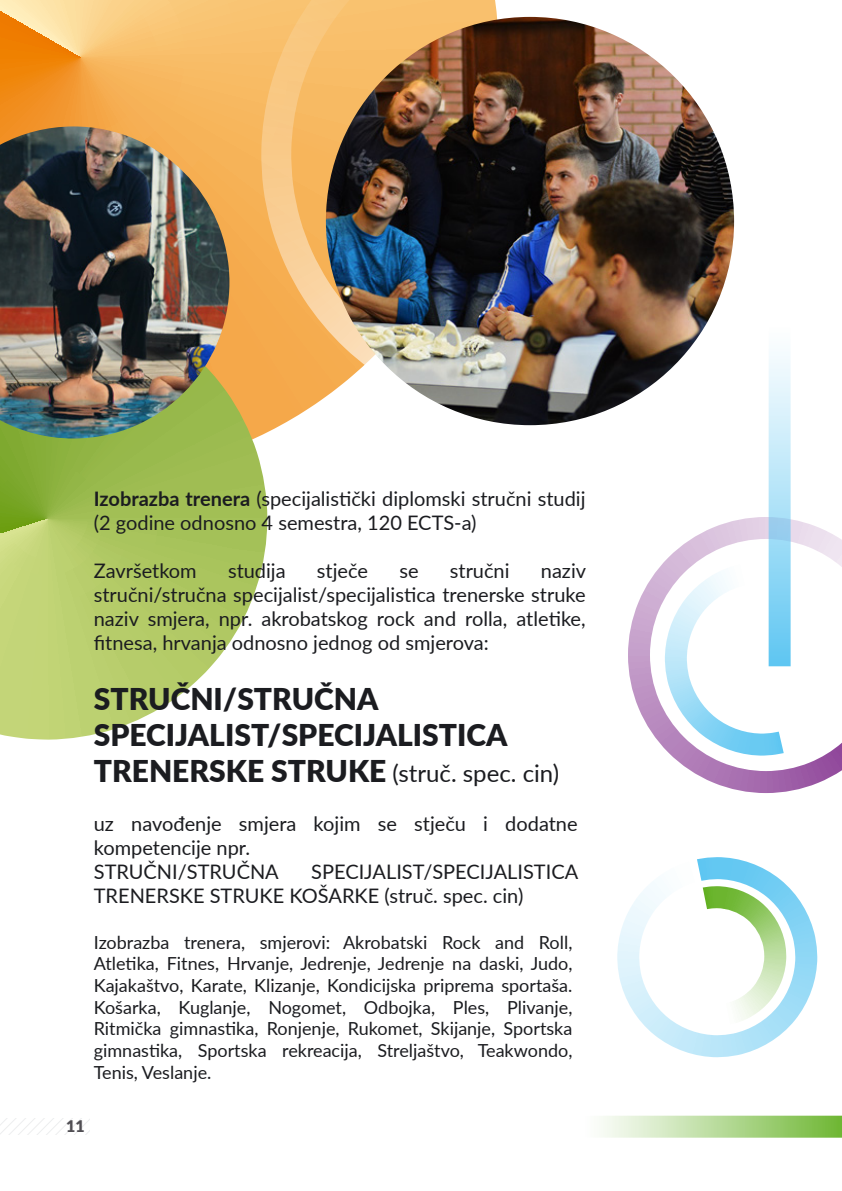
<style>
.page{position:relative;width:842px;height:1191px;background:#fff}
.page>*{position:absolute;margin:0;border:0;box-sizing:border-box;transform-origin:0 0}
.t1{font:900 30px/36px "Lato";color:#1b1c20}
.t2{font:24px "Lato";color:#1b1c20}
.t3{font:20px/24px "Lato";color:#1b1c20}
.t4{font:18px/21.6px "Lato";color:#1b1c20;text-align:justify}
.t5{font:900 16px "Lato";color:#504e53}
.s1{font-weight:700}
.s2{font-weight:900;font-size:30px}
</style>
<div class="page">
<svg style="left:628px;top:517px;width:214px;height:276px"></svg>
<svg style="left:617px;top:857px;width:200px;height:200px"></svg>
<svg style="left:665px;top:564px;width:119px;height:192px"></svg>
<svg style="left:769px;top:352px;width:22px;height:314px;background:#ace0f7"></svg>
<div style="left:585px;top:1115px;width:257px;height:22px;background:linear-gradient(to right,#fff,#71b836)"></div>
<svg style="left:0;top:0;width:498px;height:433px;background:#f7b965"></svg>
<svg style="left:0;top:299px;width:267px;height:440px;background:#bacb72"></svg>
<svg style="left:261px;top:0;width:408px;height:420px"></svg>
<img style="left:326px;top:17px;width:408px;height:408px;border-radius:204px">
<img style="left:0;top:126px;width:229px;height:312px">
<svg style="left:0;top:1118px;width:89px;height:16px"></svg>
<p class="t3" style="left:94px;top:486px;width:493px"><span class="s1">Izobrazba trenera</span> (specijalistički diplomski stručni studij (2 godine odnosno 4 semestra, 120 ECTS-a)</p>
<p class="t3" style="left:94px;top:558px;width:104px">Završetkom</p>
<p class="t3" style="left:228px;top:558px;width:59px">studija</p>
<p class="t3" style="left:317px;top:558px;width:53px">stječe</p>
<p class="t3" style="left:399px;top:558px;width:21px">se</p>
<p class="t3" style="left:450px;top:558px;width:61px">stručni</p>
<p class="t3" style="left:94px;top:558px;width:494px;text-align:justify;text-indent:447px">naziv stručni/stručna specijalist/specijalistica trenerske struke naziv smjera, npr. akrobatskog rock and rolla, atletike, fitnesa, hrvanja odnosno jednog od smjerova:</p>
<h1 class="t1" style="left:94px;top:680px;width:415px">STRUČNI/STRUČNA<br>SPECIJALIST/SPECIJALISTICA</h1>
<p class="t2" style="left:94px;top:756px;width:467px"><span class="s2">TRENERSKE STRUKE</span> (struč. spec. cin)</p>
<p class="t3" style="left:94px;top:810px;width:485px">uz navođenje smjera kojim se stječu i dodatne kompetencije npr.<br>STRUČNI/STRUČNA</p>
<p class="t3" style="left:94px;top:858px;width:486px;text-indent:217px">SPECIJALIST/SPECIJALISTICA<br>TRENERSKE STRUKE KOŠARKE (struč. spec. cin)</p>
<p class="t4" style="left:94px;top:930px;width:480px">Izobrazba trenera, smjerovi: Akrobatski Rock and Roll, Atletika, Fitnes, Hrvanje, Jedrenje, Jedrenje na daski, Judo, Kajakaštvo, Karate, Klizanje, Kondicijska priprema sportaša.<br>Košarka, Kuglanje, Nogomet, Odbojka, Ples, Plivanje, Ritmička gimnastika, Ronjenje, Rukomet, Skijanje, Sportska gimnastika, Sportska rekreacija, Streljaštvo, Teakwondo, Tenis, Veslanje.</p>
<p class="t5" style="left:66px;top:1114px;width:20px">11</p>
</div>
